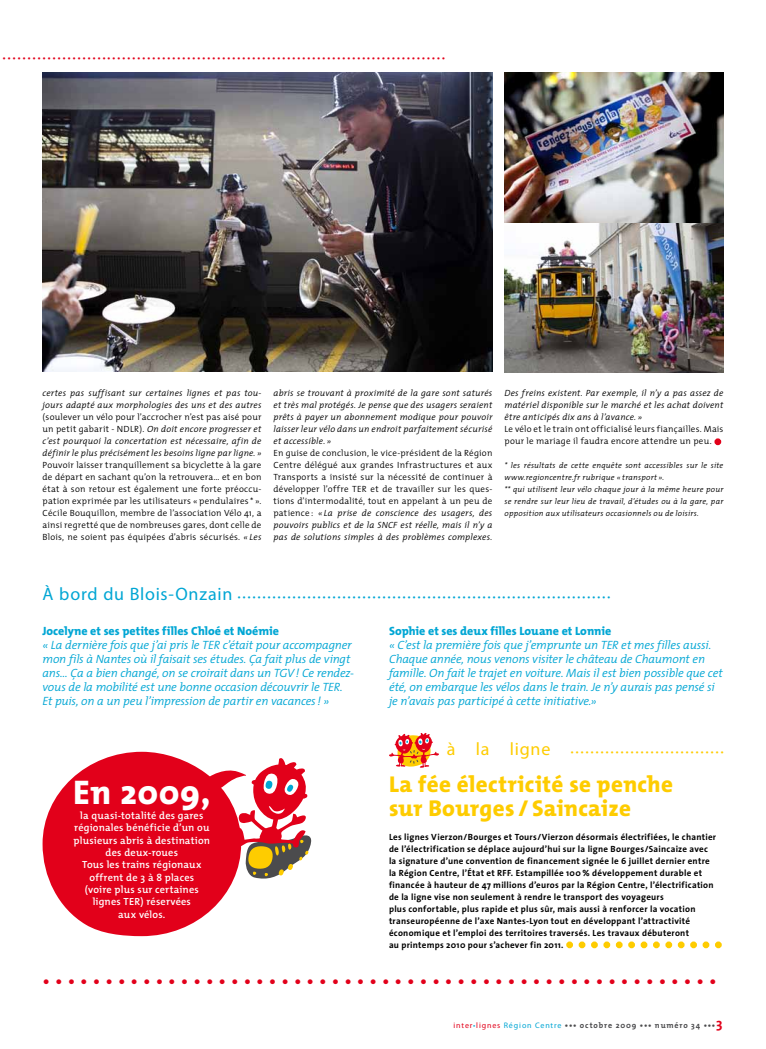
<style>
.page{position:relative;width:766px;height:1049px;background:#fff}
.page>*{position:absolute;margin:0;border:0;box-sizing:border-box;transform-origin:0 0}
.t1{font:800 34.4px "The Mix";letter-spacing:.015em;color:#fff}
.t2{font:800 23px/24px "The Mix";letter-spacing:.015em;color:#fecc00}
.t3{font:600 18px "The Mix";color:#e2001a}
.t4{font:italic 300 12px/14px "The Mix";letter-spacing:-.015em;color:#00a6d4}
.t5{font:800 12px "The Mix";color:#00a6d4}
.t6{font:600 10.3px/12.4px "The Mix";letter-spacing:.015em;color:#fff;text-align:center}
.t7{font:10px "Myriad Pro";color:#00a6d4}
.t8{font:10px "Myriad Pro";color:#e2001a}
.t9{font:10px "Myriad Pro";color:#fecc00}
.t10{font:300 9px/12px "The Mix";letter-spacing:.025em;color:#000;text-align:justify}
.t11{font:700 9px/12px "The Sans";letter-spacing:.03em;color:#000}
.t12{font:italic 300 9px/12px "The Mix";letter-spacing:.02em;color:#000;text-align:justify}
.t13{font:italic 300 8px/12px "The Mix";letter-spacing:.025em;color:#000}
.t14{font:700 8px "The Mix";letter-spacing:.11em;color:#4b4b4d}
.s1{font-style:normal}
.s2{font-style:italic}
.s3{font-weight:600;font-size:18px;color:#e2001a}
.s4{font-size:18px}
.s5{font-family:"The Mix";font-weight:600;font-size:18px;color:#fecc00}
.s6{font-family:"Myriad Pro";font-weight:400;color:#e2001a}
.s7{font-family:"Myriad Pro";font-weight:400;color:#00a6d4}
.s8{font-size:14px;color:#e2001a}
</style>
<div class="page">
<div style="left:566px;top:941px;width:7px;height:7px;border:2px solid #fecc00;border-radius:50%"></div>
<div style="left:578px;top:941px;width:7px;height:7px;border:2px solid #fecc00;border-radius:50%"></div>
<div style="left:591px;top:941px;width:6px;height:7px;border:2px solid #fecc00;border-radius:50%"></div>
<div style="left:603px;top:941px;width:7px;height:7px;border:2px solid #fecc00;border-radius:50%"></div>
<div style="left:615px;top:941px;width:7px;height:7px;border:2px solid #fecc00;border-radius:50%"></div>
<div style="left:628px;top:941px;width:6px;height:7px;border:2px solid #fecc00;border-radius:50%"></div>
<div style="left:640px;top:941px;width:7px;height:7px;border:2px solid #fecc00;border-radius:50%"></div>
<div style="left:652px;top:941px;width:7px;height:7px;border:2px solid #fecc00;border-radius:50%"></div>
<div style="left:665px;top:941px;width:7px;height:7px;border:2px solid #fecc00;border-radius:50%"></div>
<div style="left:677px;top:941px;width:7px;height:7px;border:2px solid #fecc00;border-radius:50%"></div>
<div style="left:690px;top:941px;width:6px;height:7px;border:2px solid #fecc00;border-radius:50%"></div>
<div style="left:702px;top:941px;width:7px;height:7px;border:2px solid #fecc00;border-radius:50%"></div>
<div style="left:714px;top:941px;width:7px;height:7px;border:2px solid #fecc00;border-radius:50%"></div>
<svg style="left:389px;top:733px;width:50px;height:35px"></svg>
<svg style="left:241px;top:758px;width:70px;height:121px"></svg>
<svg style="left:43px;top:752px;width:198px;height:184px;fill:#e2001a"></svg>
<div style="left:714px;top:438px;width:7px;height:7px;border:2px solid #e2001a;border-radius:50%"></div>
<img style="left:504px;top:72px;width:219px;height:300px">
<img style="left:43px;top:72px;width:449px;height:300px">
<p class="t8" style="left:3px;top:52px;width:443px">•••••••••••••••••••••••••••••••••••••••••••••••••••••••••••••••••••••••••••••••••••••••••</p>
<p class="t12" style="left:43px;top:387px;width:220px">certes pas suffisant sur certaines lignes et pas tou&shy;jours adapté aux morphologies des uns et des autres</p>
<p class="t12" style="left:43px;top:411px;width:220px"><span class="s1">(soulever un vélo pour l’accrocher n’est pas aisé pour un petit gabarit - NDLR).</span> On doit encore progresser et c’est pourquoi la concertation est nécessaire, afin de définir le plus précisément les besoins ligne par ligne. »</p>
<p class="t10" style="left:43px;top:459px;width:220px">Pouvoir laisser tranquillement sa bicyclette à la gare de départ en sachant qu’on la retrouvera… et en bon état à son retour est également une forte préoccu&shy;pation exprimée par les utilisateurs « pendulaires * ».<br>Cécile Bouquillon, membre de l’association Vélo 41, a ainsi regretté que de nombreuses gares, dont celle de Blois, ne soient pas équipées d’abris sécurisés. <span class="s2">« Les</span></p>
<p class="t12" style="left:273px;top:387px;width:220px">abris se trouvant à proximité de la gare sont saturés et très mal protégés. Je pense que des usagers seraient prêts à payer un abonnement modique pour pouvoir laisser leur vélo dans un endroit parfaitement sécurisé et accessible. »</p>
<p class="t10" style="left:273px;top:447px;width:220px">En guise de conclusion, le vice-président de la Région Centre délégué aux grandes Infrastructures et aux Transports a insisté sur la nécessité de continuer à développer l’offre TER et de travailler sur les ques&shy;tions d’intermodalité, tout en appelant à un peu de patience : <span class="s2">« La prise de conscience des usagers, des pouvoirs publics et de la SNCF est réelle, mais il n’y a pas de solutions simples à des problèmes complexes.</span></p>
<p class="t12" style="left:504px;top:387px;width:220px">Des freins existent. Par exemple, il n’y a pas assez de matériel disponible sur le marché et les achat doivent être anticipés dix ans à l’avance. »</p>
<p class="t10" style="left:504px;top:423px;width:220px">Le vélo et le train ont officialisé leurs fiançailles. Mais pour le mariage il faudra encore attendre un peu. <span class="s3">•</span></p>
<p class="t13" style="left:504px;top:459px;width:220px">* les résultats de cette enquête sont accessibles sur le site www.regioncentre.fr rubrique « transport ».<br>** qui utilisent leur vélo chaque jour à la même heure pour se rendre sur leur lieu de travail, d’études ou à la gare, par opposition aux utilisateurs occasionnels ou de loisirs.</p>
<p class="t7" style="left:43px;top:590px;width:569px"><span class="s4">À bord du Blois-Onzain</span> •••••••••••••••••••••••••••••••••••••••••••••••••••••••••••••••••••••••••••</p>
<h3 class="t5" style="left:43px;top:621px;width:238px">Jocelyne et ses petites filles Chloé et Noémie</h3>
<p class="t4" style="left:43px;top:637px;width:313px">« La dernière fois que j’ai pris le TER c’était pour accompagner mon fils à Nantes où il faisait ses études. Ça fait plus de vingt ans… Ça a bien changé, on se croirait dans un TGV! Ce rendez&shy;vous de la mobilité est une bonne occasion découvrir le TER.<br>Et puis, on a un peu l’impression de partir en vacances! »</p>
<h1 class="t1" style="left:73px;top:763px;width:138px">En 2009,</h1>
<p class="t6" style="left:74px;top:809px;width:138px">la quasi-totalité des gares régionales bénéficie d’un ou plusieurs abris à destination des deux-roues<br>Tous les trains régionaux offrent de 3 à 8 places<br>(voire plus sur certaines lignes TER) réservées<br>aux vélos.</p>
<h3 class="t5" style="left:389px;top:621px;width:224px">Sophie et ses deux filles Louane et Lonnie</h3>
<p class="t4" style="left:389px;top:637px;width:335px">« C’est la première fois que j’emprunte un TER et mes filles aussi.<br>Chaque année, nous venons visiter le château de Chaumont en famille. On fait le trajet en voiture. Mais il est bien possible que cet été, on embarque les vélos dans le train. Je n’y aurais pas pensé si je n’avais pas participé à cette initiative.»</p>
<p class="t9" style="left:446px;top:746px;width:278px"><span class="s4">à la ligne</span> •••••••••••••••••••••••••••••••</p>
<h2 class="t2" style="left:389px;top:772px;width:285px">La fée électricité se penche sur Bourges / Saincaize</h2>
<p class="t11" style="left:389px;top:831px;width:335px">Les lignes Vierzon/Bourges et Tours/Vierzon désormais électrifiées, le chantier de l’électrification se déplace aujourd’hui sur la ligne Bourges/Saincaize avec<br>la signature d’une convention de financement signée le 6 juillet dernier entre<br>la Région Centre, l’État et RFF. Estampillée 100 % développement durable et financée à hauteur de 47 millions d’euros par la Région Centre, l’électrification de la ligne vise non seulement à rendre le transport des voyageurs<br>plus confortable, plus rapide et plus sûr, mais aussi à renforcer la vocation transeuropéenne de l’axe Nantes-Lyon tout en développant l’attractivité économique et l’emploi des territoires traversés. Les travaux débuteront<br>au printemps 2010 pour s’achever fin 2011. <span class="s5">• • • • • • • • • • • • •</span></p>
<h3 class="t3" style="left:43px;top:966px;width:675px">• • • • • • • • • • • • • • • • • • • • • • • • • • • • • • • • • • • • • • • • • • • • • • • • • • • • • •</h3>
<p class="t14" style="left:453px;top:1018px;width:270px"><span class="s6">inter</span><span class="s7">•</span><span class="s6">lignes</span> <span class="s7">Région Centre</span> ••• octobre 2009 ••• numéro 34 •••<span class="s8">3</span></p>
</div>
